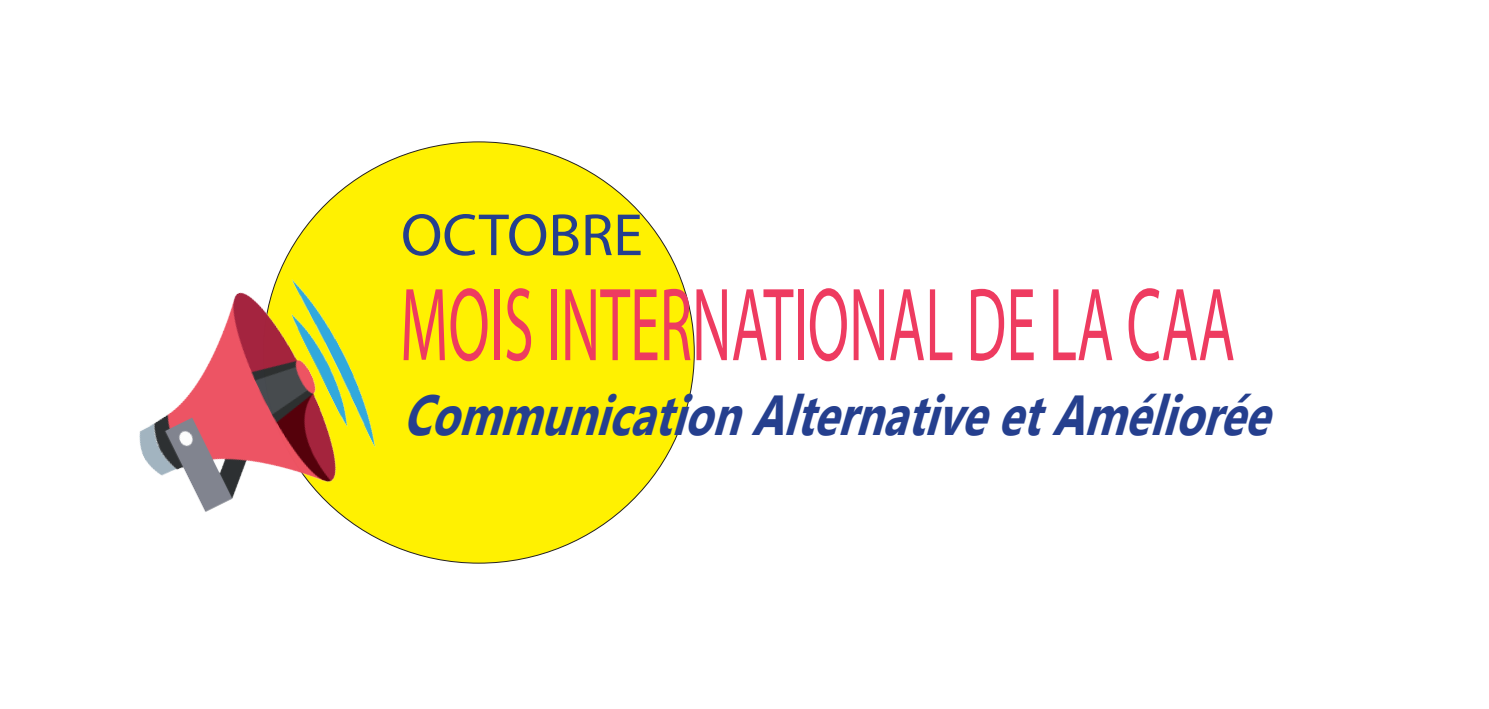
<style>
.page{position:relative;width:1489px;height:709px;background:#fff}
.page>*{position:absolute;margin:0;border:0;box-sizing:border-box;transform-origin:0 0}
.t1{font:105px "Myriad Pro";color:#ee3b60;scale:.57 1}
.t2{font:60px "Myriad Pro";color:#253f8e}
.t3{font:italic 700 56.25px "Nirmala UI";color:#253f8e;scale:.8 1}
</style>
<div class="page">
<div style="left:263px;top:142px;width:431px;height:421px;background:#fff101;border-radius:50%"></div>
<img style="left:139px;top:246px;width:267px;height:306px">
<p class="t2" style="left:401px;top:198px;width:243px">OCTOBRE</p>
<h1 class="t1" style="left:400px;top:260px;width:1465px">MOIS INTERNATIONAL DE LA CAA</h1>
<p class="t3" style="left:403px;top:372px;width:1112px">CommunicationAlternativeetAméliorée</p>
</div>
